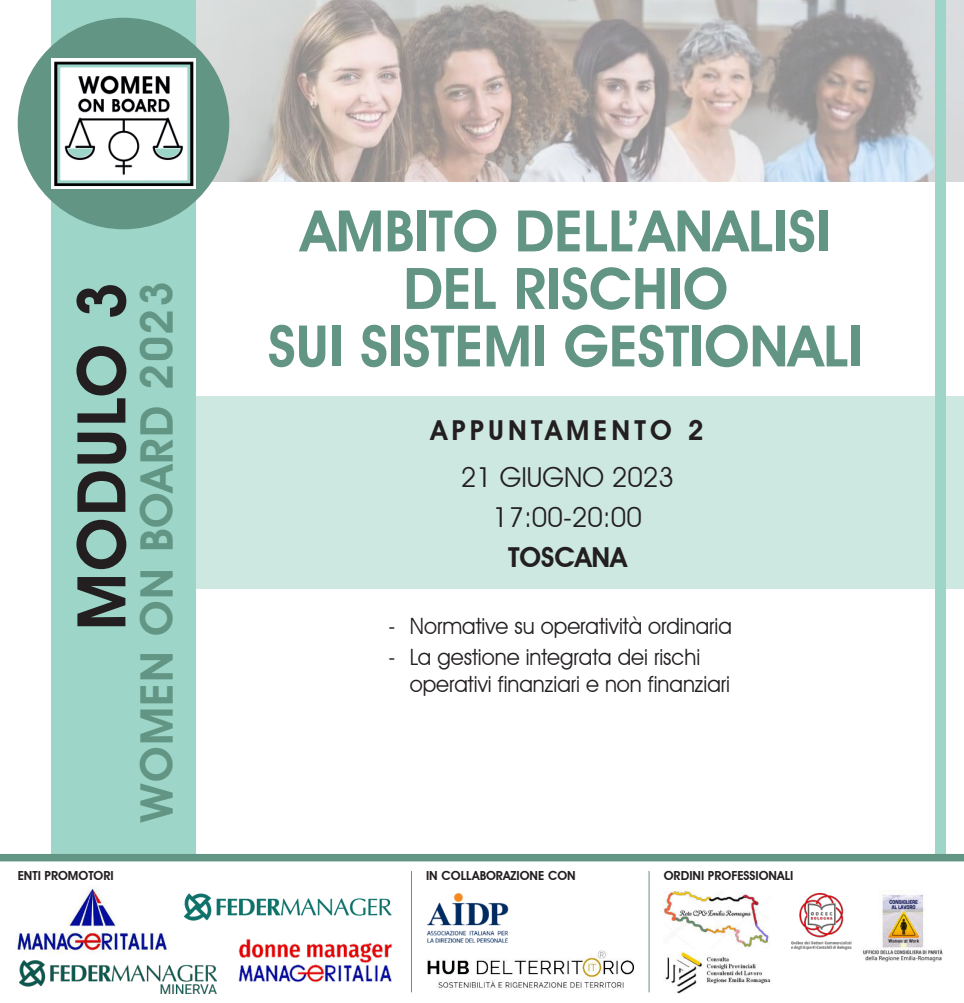
<style>
.page{position:relative;width:964px;height:1003px;background:#fff}
.page>*{position:absolute;margin:0;border:0;box-sizing:border-box;transform-origin:0 0}
.t1{font:600 67.5px "Avant Garde IT Cby BT";letter-spacing:.03em;color:#231f20}
.t2{font:600 57.5px/57.5px "Avant Garde IT Cby BT";color:#629584;text-align:center}
.t3{font:600 45px "Avant Garde IT Cby BT";letter-spacing:.03em;color:#629584}
.t4{font:27.5px/40.1px "Avant Garde IT Cby BT";color:#231f20;text-align:center}
.t5{font:600 27.5px "Avant Garde IT Cby BT";letter-spacing:.15em;color:#231f20}
.t6{font:600 27.5px "Avant Garde IT Cby BT";color:#231f20}
.t7{font:22.5px/27.5px "Avant Garde IT Cby BT";color:#231f20;scale:.95 1}
.t8{font:600 12.5px "Avant Garde IT Cby BT";color:#231f20}
</style>
<div class="page">
<div style="left:196px;top:397px;width:768px;height:192px;background:#cde8e0"></div>
<img style="left:196px;top:0;width:768px;height:182px">
<div style="left:51px;top:0;width:145px;height:1003px;background:#9dd6c8"></div>
<div style="left:18px;top:18px;width:211px;height:211px;background:#629584;border-radius:50%"></div>
<img style="left:51px;top:58px;width:145px;height:131px">
<div style="left:935px;top:0;width:11px;height:1003px;background:#9dd6c8"></div>
<div style="left:0;top:857px;width:964px;height:146px;background:#fff"></div>
<img style="left:427px;top:950px;width:207px;height:38px">
<img style="left:427px;top:892px;width:82px;height:51px">
<div style="left:0;top:854px;width:964px;height:7px;background:#629584"></div>
<img style="left:664px;top:891px;width:106px;height:58px">
<img style="left:665px;top:952px;width:106px;height:42px">
<img style="left:791px;top:892px;width:60px;height:58px">
<hr style="left:411px;top:871px;width:1px;height:121px;background:#629584">
<hr style="left:649px;top:871px;width:1px;height:121px;background:#629584">
<img style="left:863px;top:894px;width:80px;height:67px">
<img style="left:15px;top:886px;width:154px;height:67px">
<img style="left:183px;top:893px;width:209px;height:28px">
<img style="left:19px;top:960px;width:197px;height:33px">
<img style="left:238px;top:939px;width:155px;height:44px">
<h1 class="t1" style="left:73px;top:630px;width:350px;rotate:-90deg">MODULO 3</h1>
<h3 class="t3" style="left:138px;top:821px;width:542px;rotate:-90deg">WOMEN ON BOARD 2023</h3>
<h2 class="t2" style="left:268px;top:206px;width:597px">AMBITO DELL’ANALISI<br>DEL RISCHIO<br>SUI SISTEMI GESTIONALI</h2>
<p class="t5" style="left:431px;top:418px;width:274px">APPUNTAMENTO 2</p>
<p class="t4" style="left:461px;top:459px;width:215px">21 GIUGNO 2023<br>17:00-20:00</p>
<p class="t6" style="left:508px;top:546px;width:120px">TOSCANA</p>
<p class="t7" style="left:388px;top:614px;width:363px">- Normative su operatività ordinaria</p>
<p class="t7" style="left:410px;top:645px;width:339px;text-indent:-21px">- La gestione integrata dei rischi operativi finanziari e non finanziari</p>
<p class="t8" style="left:18px;top:871px;width:98px">ENTI PROMOTORI</p>
<p class="t8" style="left:426px;top:871px;width:151px">IN COLLABORAZIONE CON</p>
<p class="t8" style="left:664px;top:871px;width:131px">ORDINI PROFESSIONALI</p>
</div>
